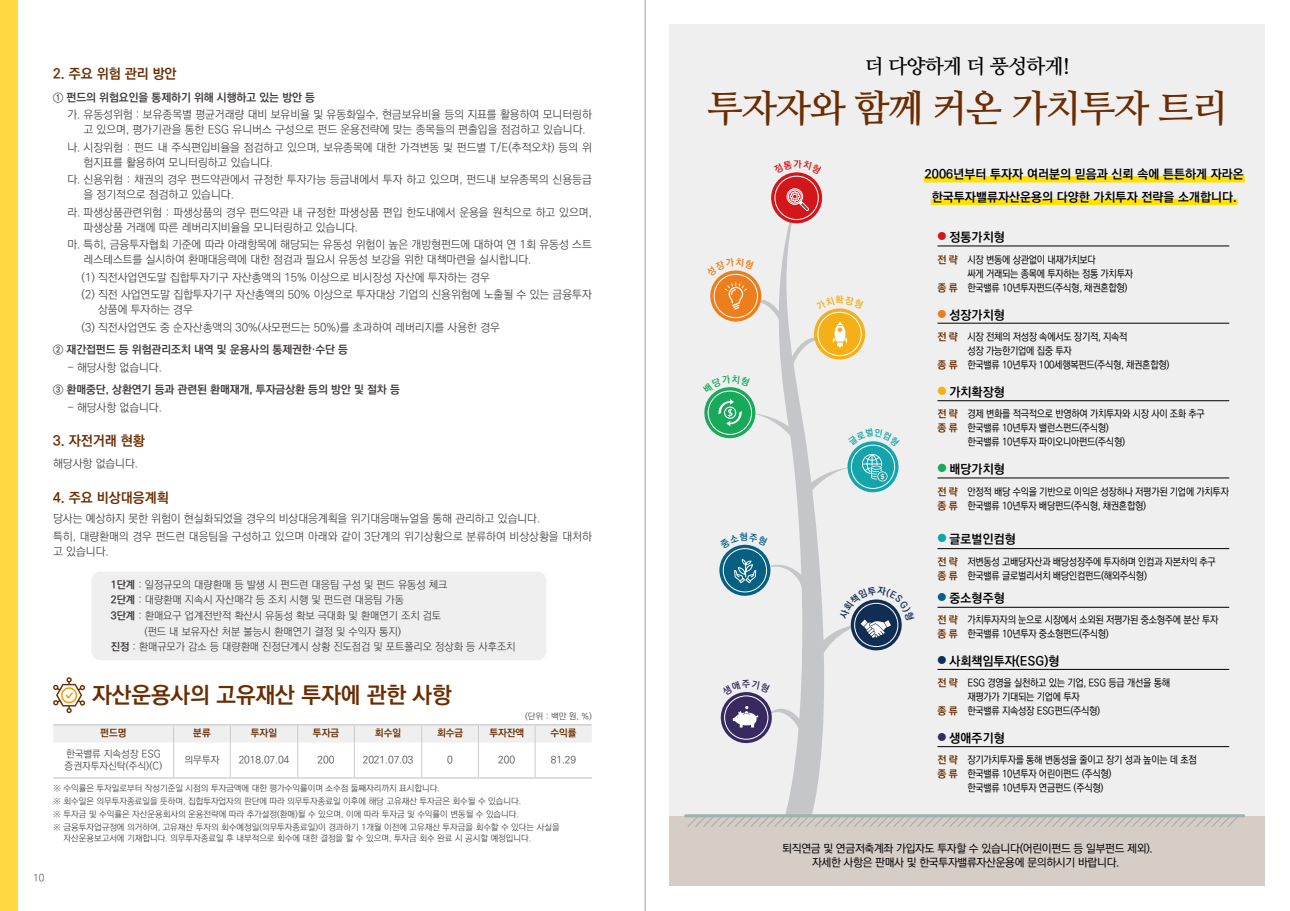
<style>
.page{position:relative;width:1290px;height:911px;background:#fff}
.page>*{position:absolute;margin:0;border:0;box-sizing:border-box;transform-origin:0 0}
.t1{font:37.5px "Nanum Myeongjo OTF Bold";letter-spacing:-.04em;color:#6a2c00}
.t2{font:700 22.5px "Ko Pub World Dotum";color:#6a2c00}
.t3{font:20px "Nanum Myeongjo OTF Bold";letter-spacing:-.04em;color:#000}
.t4{font:700 13.75px "Ko Pub World Dotum";color:#6a2c00}
.t5{font:700 12.5px/22.5px "Ko Pub World Dotum";letter-spacing:.01em;color:#000;text-align:center}
.t6{font:300 11.25px/15px "Ko Pub World Dotum";color:#3e3a39}
.t7{font:700 11.25px "Ko Pub World Dotum";color:#3e3a39}
.t8{font:500 11.25px/14.4px "Ko Pub World Dotum";letter-spacing:-.025em;color:#000;text-align:center}
.t9{font:300 10.62px "Ko Pub World Dotum";color:#3e3a39}
.t10{font:500 10.25px/14px "Ko Pub World Dotum";letter-spacing:-.025em;color:#000;scale:.92 1}
.t11{font:300 10px/12px "Ko Pub World Dotum";color:#3e3a39}
.t12{font:700 10px "Ko Pub World Dotum";color:#6a2c00}
.t13{font:300 10px "Ko Pub World Dotum";color:#595757}
.t14{font:300 8.75px/13px "Ko Pub World Dotum";color:#3e3a39}
.s1{font-weight:700}
.s2{font-weight:700;color:#6a2c00}
</style>
<div class="page">
<div style="left:670px;top:25px;width:595px;height:861px;background:#efefef"></div>
<div style="left:670px;top:816px;width:595px;height:70px;background:#d7cdc7"></div>
<hr style="left:684px;top:814px;width:561px;height:3px;background:#a4b1b1;border-radius:2px">
<div style="left:924px;top:176px;width:321px;height:6px;background:#ffe100"></div>
<div style="left:0;top:0;width:18px;height:911px;background:#fed93f"></div>
<hr style="left:53px;top:724px;width:121px;height:1px;background:#c9caca">
<hr style="left:174px;top:724px;width:56px;height:1px;background:#c9caca">
<hr style="left:230px;top:724px;width:68px;height:1px;background:#c9caca">
<hr style="left:298px;top:724px;width:56px;height:1px;background:#c9caca">
<hr style="left:354px;top:724px;width:68px;height:1px;background:#c9caca">
<hr style="left:422px;top:724px;width:56px;height:1px;background:#c9caca">
<hr style="left:478px;top:724px;width:57px;height:1px;background:#c9caca">
<hr style="left:535px;top:724px;width:57px;height:1px;background:#c9caca">
<hr style="left:53px;top:777px;width:121px;height:1px;background:#c9caca">
<hr style="left:174px;top:777px;width:56px;height:1px;background:#c9caca">
<hr style="left:230px;top:777px;width:68px;height:1px;background:#c9caca">
<hr style="left:298px;top:777px;width:56px;height:1px;background:#c9caca">
<hr style="left:354px;top:777px;width:68px;height:1px;background:#c9caca">
<hr style="left:422px;top:777px;width:56px;height:1px;background:#c9caca">
<hr style="left:478px;top:777px;width:57px;height:1px;background:#c9caca">
<hr style="left:535px;top:777px;width:57px;height:1px;background:#c9caca">
<svg style="left:53px;top:725px;width:539px;height:17px"></svg>
<hr style="left:173px;top:742px;width:1px;height:35px;background:#c9caca">
<hr style="left:230px;top:742px;width:1px;height:35px;background:#c9caca">
<hr style="left:297px;top:742px;width:1px;height:35px;background:#c9caca">
<hr style="left:354px;top:742px;width:1px;height:35px;background:#c9caca">
<hr style="left:421px;top:742px;width:1px;height:35px;background:#c9caca">
<hr style="left:478px;top:742px;width:1px;height:35px;background:#c9caca">
<hr style="left:535px;top:742px;width:1px;height:35px;background:#c9caca">
<svg style="left:53px;top:677px;width:32px;height:36px"></svg>
<div style="left:91px;top:571px;width:455px;height:89px;background:#efefef;border-radius:9px"></div>
<hr style="left:645px;top:0;width:1px;height:911px;background:#9fa0a0">
<svg style="left:687px;top:172px;width:551px;height:655px"></svg>
<p class="t4" style="left:53px;top:64px;width:125px">2. 주요 위험 관리 방안</p>
<p class="t7" style="left:53px;top:89px;width:263px">① 펀드의 위험요인을 통제하기 위해 시행하고 있는 방안 등</p>
<p class="t6" style="left:84px;top:108px;width:510px;text-indent:-16px">가. 유동성위험 : 보유종목별 평균거래량 대비 보유비율 및 유동화일수, 현금보유비율 등의 지표를 활용하여 모니터링하 고 있으며, 평가기관을 통한 ESG 유니버스 구성으로 펀드 운용전략에 맞는 종목들의 편출입을 점검하고 있습니다.</p>
<p class="t6" style="left:84px;top:140px;width:510px;text-indent:-16px">나. 시장위험 : 펀드 내 주식편입비율을 점검하고 있으며, 보유종목에 대한 가격변동 및 펀드별 T/E(추적오차) 등의 위 험지표를 활용하여 모니터링하고 있습니다.</p>
<p class="t6" style="left:84px;top:173px;width:510px;text-indent:-16px">다. 신용위험 : 채권의 경우 펀드약관에서 규정한 투자가능 등급내에서 투자 하고 있으며, 펀드내 보유종목의 신용등급 을 정기적으로 점검하고 있습니다.</p>
<p class="t6" style="left:84px;top:205px;width:510px;text-indent:-16px">라. 파생상품관련위험 : 파생상품의 경우 펀드약관 내 규정한 파생상품 편입 한도내에서 운용을 원칙으로 하고 있으며, 파생상품 거래에 따른 레버리지비율을 모니터링하고 있습니다.</p>
<p class="t6" style="left:84px;top:238px;width:510px;text-indent:-16px">마. 특히, 금융투자협회 기준에 따라 아래항목에 해당되는 유동성 위험이 높은 개방형펀드에 대하여 연 1회 유동성 스트 레스테스트를 실시하여 환매대응력에 대한 점검과 필요시 유동성 보강을 위한 대책마련을 실시합니다.</p>
<p class="t6" style="left:81px;top:269px;width:512px;line-height:17.5px">(1) 직전사업연도말 집합투자기구 자산총액의 15% 이상으로 비시장성 자산에 투자하는 경우<br>(2) 직전 사업연도말 집합투자기구 자산총액의 50% 이상으로 투자대상 기업의 신용위험에 노출될 수 있는 금융투자</p>
<p class="t6" style="left:81px;top:301px;width:420px;line-height:17.5px;text-indent:17px">상품에 투자하는 경우<br>(3) 직전사업연도 중 순자산총액의 30%(사모펀드는 50%)를 초과하여 레버리지를 사용한 경우</p>
<p class="t7" style="left:53px;top:342px;width:296px">② 재간접펀드 등 위험관리조치 내역 및 운용사의 통제권한·수단 등</p>
<p class="t6" style="left:67px;top:360px;width:96px">- 해당사항 없습니다.</p>
<p class="t7" style="left:53px;top:382px;width:348px">③ 환매중단, 상환연기 등과 관련된 환매재개, 투자금상환 등의 방안 및 절차 등</p>
<p class="t6" style="left:67px;top:400px;width:96px">- 해당사항 없습니다.</p>
<p class="t4" style="left:53px;top:430px;width:93px">3. 자전거래 현황</p>
<p class="t6" style="left:53px;top:457px;width:86px">해당사항 없습니다.</p>
<p class="t4" style="left:53px;top:487px;width:117px">4. 주요 비상대응계획</p>
<p class="t6" style="left:53px;top:510px;width:540px;line-height:17.5px">당사는 예상하지 못한 위험이 현실화되었을 경우의 비상대응계획을 위기대응매뉴얼을 통해 관리하고 있습니다.<br>특히, 대량환매의 경우 펀드런 대응팀을 구성하고 있으며 아래와 같이 3단계의 위기상황으로 분류하여 비상상황을 대처하</p>
<p class="t6" style="left:53px;top:544px;width:57px">고 있습니다.</p>
<p class="t9" style="left:111px;top:577px;width:338px"><span class="s1">1단계</span> : 일정규모의 대량환매 등 발생 시 펀드런 대응팀 구성 및 펀드 유동성 체크</p>
<p class="t9" style="left:111px;top:593px;width:295px"><span class="s1">2단계</span> : 대량환매 지속시 자산매각 등 조치 시행 및 펀드런 대응팀 가동</p>
<p class="t9" style="left:111px;top:608px;width:332px"><span class="s1">3단계</span> : 환매요구 업계전반적 확산시 유동성 확보 극대화 및 환매연기 조치 검토</p>
<p class="t9" style="left:144px;top:624px;width:258px">(펀드 내 보유자산 처분 불능시 환매연기 결정 및 수익자 통지)</p>
<p class="t9" style="left:111px;top:639px;width:406px"><span class="s1">진정</span> : 환매규모가 감소 등 대량환매 진정단계시 상황 진도점검 및 포트폴리오 정상화 등 사후조치</p>
<h2 class="t2" style="left:92px;top:678px;width:361px">자산운용사의 고유재산 투자에 관한 사항</h2>
<p class="t14" style="left:525px;top:710px;width:68px">(단위 : 백만 원, %)</p>
<p class="t12" style="left:100px;top:726px;width:28px">펀드명</p>
<p class="t12" style="left:193px;top:726px;width:19px">분류</p>
<p class="t12" style="left:251px;top:726px;width:28px">투자일</p>
<p class="t12" style="left:313px;top:726px;width:28px">투자금</p>
<p class="t12" style="left:375px;top:726px;width:28px">회수일</p>
<p class="t12" style="left:437px;top:726px;width:28px">회수금</p>
<p class="t12" style="left:489px;top:726px;width:36px">투자잔액</p>
<p class="t12" style="left:550px;top:726px;width:28px">수익률</p>
<p class="t11" style="left:65px;top:748px;width:99px">한국밸류 지속성장 ESG 증권자투자신탁(주식)(C)</p>
<p class="t11" style="left:185px;top:754px;width:36px">의무투자</p>
<p class="t11" style="left:239px;top:754px;width:52px">2018.07.04</p>
<p class="t11" style="left:318px;top:754px;width:18px">200</p>
<p class="t11" style="left:363px;top:754px;width:52px">2021.07.03</p>
<p class="t11" style="left:447px;top:754px;width:7px">0</p>
<p class="t11" style="left:498px;top:754px;width:18px">200</p>
<p class="t11" style="left:551px;top:754px;width:27px">81.29</p>
<p class="t14" style="left:53px;top:782px;width:508px">※ 수익률은 투자일로부터 작성기준일 시점의 투자금액에 대한 평가수익률이며 소수점 둘째자리까지 표시합니다.<br>※ 회수일은 의무투자종료일을 뜻하며, 집합투자업자의 판단에 따라 의무투자종료일 이후에 해당 고유재산 투자금은 회수될 수 있습니다.<br>※ 투자금 및 수익률은 자산운용회사의 운용전략에 따라 추가설정(환매)될 수 있으며, 이에 따라 투자금 및 수익률이 변동될 수 있습니다.<br>※ 금융투자업규정에 의거하여, 고유재산 투자의 회수예정일(의무투자종료일)이 경과하기 1개월 이전에 고유재산 투자금을 회수할 수 있다는 사실을</p>
<p class="t14" style="left:64px;top:832px;width:469px">자산운용보고서에 기재합니다. 의무투자종료일 후 내부적으로 회수에 대한 결정을 할 수 있으며, 투자금 회수 완료 시 공시할 예정입니다.</p>
<p class="t13" style="left:33px;top:870px;width:13px">10</p>
<h3 class="t3" style="left:865px;top:53px;width:207px">더 다양하게 더 풍성하게!</h3>
<h1 class="t1" style="left:707px;top:85px;width:522px">투자자와 함께 커온 가치투자 트리</h1>
<p class="t5" style="left:925px;top:163px;width:320px">2006년부터 투자자 여러분의 믿음과 신뢰 속에 튼튼하게 자라온 한국투자밸류자산운용의 다양한 가치투자 전략을 소개합니다.</p>
<p class="t5" style="left:937px;top:227px;width:69px"><sup>●</sup> 정통가치형</p>
<p class="t10" style="left:937px;top:253px;width:174px"><span class="s2">전 략</span> 시장 변동에 상관없이 내재가치보다</p>
<p class="t10" style="left:967px;top:267px;width:181px">싸게 거래되는 종목에 투자하는 정통 가치투자</p>
<p class="t10" style="left:937px;top:281px;width:208px"><span class="s2">종 류</span> 한국밸류 10년투자펀드(주식형, 채권혼합형)</p>
<p class="t5" style="left:937px;top:304px;width:69px"><sup>●</sup> 성장가치형</p>
<p class="t10" style="left:937px;top:330px;width:208px"><span class="s2">전 략</span> 시장 전체의 저성장 속에서도 장기적, 지속적</p>
<p class="t10" style="left:967px;top:344px;width:115px">성장 가능한기업에 집중 투자</p>
<p class="t10" style="left:937px;top:358px;width:254px"><span class="s2">종 류</span> 한국밸류 10년투자 100세행복펀드(주식형, 채권혼합형)</p>
<p class="t5" style="left:937px;top:381px;width:69px"><sup>●</sup> 가치확장형</p>
<p class="t10" style="left:937px;top:407px;width:292px"><span class="s2">전 략</span> 경제 변화를 적극적으로 반영하여 가치투자와 시장 사이 조화 추구</p>
<p class="t10" style="left:937px;top:421px;width:188px"><span class="s2">종 류</span> 한국밸류 10년투자 밸런스펀드(주식형)</p>
<p class="t10" style="left:967px;top:435px;width:173px">한국밸류 10년투자 파이오니아펀드(주식형)</p>
<p class="t5" style="left:937px;top:459px;width:69px"><sup>●</sup> 배당가치형</p>
<p class="t10" style="left:937px;top:484px;width:318px;line-height:14.4px"><span class="s2">전 략</span> 안정적 배당 수익을 기반으로 이익은 성장하나 저평가된 기업에 가치투자 <span class="s2">종 류</span> 한국밸류 10년투자 배당펀드(주식형, 채권혼합형)</p>
<p class="t5" style="left:937px;top:528px;width:80px"><sup>●</sup> 글로벌인컴형</p>
<p class="t10" style="left:937px;top:555px;width:304px"><span class="s2">전 략</span> 저변동성 고배당자산과 배당성장주에 투자하며 인컴과 자본차익 추구 <span class="s2">종 류</span> 한국밸류 글로벌리서치 배당인컴펀드(해외주식형)</p>
<p class="t5" style="left:937px;top:587px;width:69px"><sup>●</sup> 중소형주형</p>
<p class="t10" style="left:937px;top:613px;width:307px"><span class="s2">전 략</span> 가치투자자의 눈으로 시장에서 소외된 저평가된 중소형주에 분산 투자 <span class="s2">종 류</span> 한국밸류 10년투자 중소형펀드(주식형)</p>
<p class="t5" style="left:937px;top:650px;width:123px"><sup>●</sup> 사회책임투자(ESG)형</p>
<p class="t10" style="left:937px;top:676px;width:254px"><span class="s2">전 략</span> ESG 경영을 실천하고 있는 기업, ESG 등급 개선을 통해</p>
<p class="t10" style="left:967px;top:690px;width:124px">재평가가 기대되는 기업에 투자</p>
<p class="t10" style="left:937px;top:704px;width:178px"><span class="s2">종 류</span> 한국밸류 지속성장 ESG펀드(주식형)</p>
<p class="t5" style="left:937px;top:727px;width:69px"><sup>●</sup> 생애주기형</p>
<p class="t10" style="left:937px;top:753px;width:283px"><span class="s2">전 략</span> 장기가치투자를 통해 변동성을 줄이고 장기 성과 높이는 데 초점</p>
<p class="t10" style="left:937px;top:767px;width:191px"><span class="s2">종 류</span> 한국밸류 10년투자 어린이펀드 (주식형)</p>
<p class="t10" style="left:967px;top:781px;width:149px">한국밸류 10년투자 연금펀드 (주식형)</p>
<p class="t8" style="left:782px;top:841px;width:372px">퇴직연금 및 연금저축계좌 가입자도 투자할 수 있습니다(어린이펀드 등 일부펀드 제외). 자세한 사항은 판매사 및 한국투자밸류자산운용에 문의하시기 바랍니다.</p>
</div>
